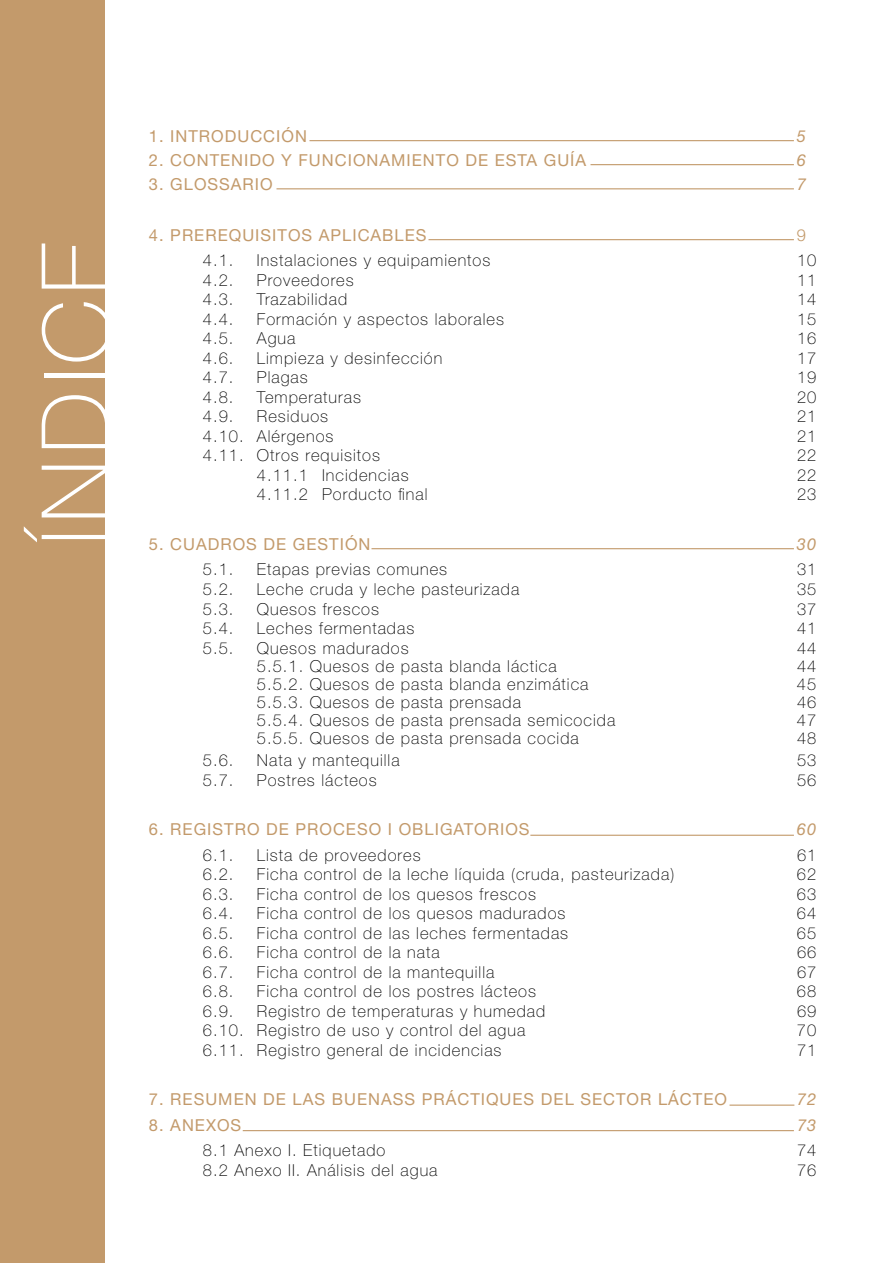
<style>
.page{position:relative;width:893px;height:1263px;background:#fff}
.page>*{position:absolute;margin:0;border:0;box-sizing:border-box;transform-origin:0 0}
.t1{font:100 16.5px "Helvetica Neue LT Std";letter-spacing:.06em;color:#000001}
.t2{font:16.5px "Helvetica Neue LT Std";letter-spacing:.06em;color:#c39a6b}
.t3{font:italic 16.5px "Helvetica Neue LT Std";letter-spacing:.06em;color:#c39a6b}
.t4{font:300 16.5px "Helvetica Neue LT Std";color:#c39a6b}
</style>
<div class="page">
<div style="left:0;top:0;width:104px;height:1263px;background:#c39a6b"></div>
<svg style="left:24px;top:526px;width:81px;height:16px"></svg>
<svg style="left:42px;top:466px;width:63px;height:51px"></svg>
<svg style="left:42px;top:395px;width:63px;height:53px"></svg>
<svg style="left:42px;top:243px;width:63px;height:46px"></svg>
<div style="left:44px;top:373px;width:67px;height:5px;background:#fff"></div>
<hr style="left:309px;top:140px;width:485px;height:1px;background:#c39a6b">
<hr style="left:590px;top:164px;width:204px;height:1px;background:#c39a6b">
<hr style="left:276px;top:188px;width:518px;height:1px;background:#c39a6b">
<hr style="left:428px;top:239px;width:366px;height:1px;background:#c39a6b">
<hr style="left:371px;top:548px;width:423px;height:1px;background:#c39a6b">
<hr style="left:530px;top:835px;width:264px;height:1px;background:#c39a6b">
<hr style="left:729px;top:1104px;width:65px;height:2px;background:#c39a6b">
<hr style="left:243px;top:1130px;width:551px;height:1px;background:#c39a6b">
<svg style="left:42px;top:302px;width:63px;height:60px"></svg>
<p class="t2" style="left:149px;top:126px;width:160px">1. INTRODUCCIÓN</p>
<p class="t3" style="left:797px;top:126px;width:11px">5</p>
<p class="t2" style="left:149px;top:150px;width:439px">2. CONTENIDO Y FUNCIONAMIENTO DE ESTA GUÍA</p>
<p class="t3" style="left:797px;top:150px;width:11px">6</p>
<p class="t2" style="left:149px;top:174px;width:125px">3. GLOSSARIO</p>
<p class="t3" style="left:797px;top:174px;width:11px">7</p>
<p class="t2" style="left:149px;top:225px;width:279px">4. PREREQUISITOS APLICABLES</p>
<p class="t4" style="left:797px;top:225px;width:11px">9</p>
<p class="t1" style="left:203px;top:251px;width:32px">4.1.</p>
<p class="t1" style="left:257px;top:251px;width:235px">Instalaciones y equipamientos</p>
<p class="t1" style="left:797px;top:251px;width:21px">10</p>
<p class="t1" style="left:203px;top:271px;width:32px">4.2.</p>
<p class="t1" style="left:257px;top:271px;width:98px">Proveedores</p>
<p class="t1" style="left:797px;top:271px;width:21px">11</p>
<p class="t1" style="left:203px;top:290px;width:32px">4.3.</p>
<p class="t1" style="left:257px;top:290px;width:92px">Trazabilidad</p>
<p class="t1" style="left:797px;top:290px;width:21px">14</p>
<p class="t1" style="left:203px;top:310px;width:32px">4.4.</p>
<p class="t1" style="left:257px;top:310px;width:249px">Formación y aspectos laborales</p>
<p class="t1" style="left:797px;top:310px;width:21px">15</p>
<p class="t1" style="left:203px;top:329px;width:32px">4.5.</p>
<p class="t1" style="left:257px;top:329px;width:40px">Agua</p>
<p class="t1" style="left:797px;top:329px;width:21px">16</p>
<p class="t1" style="left:203px;top:349px;width:32px">4.6.</p>
<p class="t1" style="left:257px;top:349px;width:187px">Limpieza y desinfección</p>
<p class="t1" style="left:797px;top:349px;width:21px">17</p>
<p class="t1" style="left:203px;top:368px;width:32px">4.7.</p>
<p class="t1" style="left:257px;top:368px;width:52px">Plagas</p>
<p class="t1" style="left:797px;top:368px;width:21px">19</p>
<p class="t1" style="left:203px;top:388px;width:32px">4.8.</p>
<p class="t1" style="left:257px;top:388px;width:105px">Temperaturas</p>
<p class="t1" style="left:797px;top:388px;width:21px">20</p>
<p class="t1" style="left:203px;top:407px;width:32px">4.9.</p>
<p class="t1" style="left:257px;top:407px;width:73px">Residuos</p>
<p class="t1" style="left:797px;top:407px;width:21px">21</p>
<p class="t1" style="left:203px;top:427px;width:132px">4.10. Alérgenos</p>
<p class="t1" style="left:797px;top:427px;width:21px">21</p>
<p class="t1" style="left:203px;top:446px;width:179px">4.11. Otros requisitos</p>
<p class="t1" style="left:797px;top:446px;width:21px">22</p>
<p class="t1" style="left:257px;top:466px;width:153px">4.11.1 Incidencias</p>
<p class="t1" style="left:797px;top:466px;width:21px">22</p>
<p class="t1" style="left:257px;top:485px;width:172px">4.11.2 Porducto final</p>
<p class="t1" style="left:797px;top:485px;width:21px">23</p>
<p class="t2" style="left:149px;top:534px;width:223px">5. CUADROS DE GESTIÓN</p>
<p class="t3" style="left:797px;top:534px;width:21px">30</p>
<p class="t1" style="left:203px;top:560px;width:32px">5.1.</p>
<p class="t1" style="left:257px;top:560px;width:192px">Etapas previas comunes</p>
<p class="t1" style="left:797px;top:560px;width:21px">31</p>
<p class="t1" style="left:203px;top:580px;width:32px">5.2.</p>
<p class="t1" style="left:257px;top:580px;width:264px">Leche cruda y leche pasteurizada</p>
<p class="t1" style="left:797px;top:580px;width:21px">35</p>
<p class="t1" style="left:203px;top:599px;width:32px">5.3.</p>
<p class="t1" style="left:257px;top:599px;width:124px">Quesos frescos</p>
<p class="t1" style="left:797px;top:599px;width:21px">37</p>
<p class="t1" style="left:203px;top:619px;width:32px">5.4.</p>
<p class="t1" style="left:257px;top:619px;width:159px">Leches fermentadas</p>
<p class="t1" style="left:797px;top:619px;width:21px">41</p>
<p class="t1" style="left:203px;top:638px;width:32px">5.5.</p>
<p class="t1" style="left:257px;top:638px;width:153px">Quesos madurados</p>
<p class="t1" style="left:797px;top:638px;width:21px">44</p>
<p class="t1" style="left:257px;top:656px;width:301px">5.5.1. Quesos de pasta blanda láctica</p>
<p class="t1" style="left:797px;top:656px;width:21px">44</p>
<p class="t1" style="left:257px;top:674px;width:333px">5.5.2. Quesos de pasta blanda enzimática</p>
<p class="t1" style="left:797px;top:674px;width:21px">45</p>
<p class="t1" style="left:257px;top:692px;width:266px">5.5.3. Quesos de pasta prensada</p>
<p class="t1" style="left:797px;top:692px;width:21px">46</p>
<p class="t1" style="left:257px;top:710px;width:360px">5.5.4. Quesos de pasta prensada semicocida</p>
<p class="t1" style="left:797px;top:710px;width:21px">47</p>
<p class="t1" style="left:257px;top:728px;width:323px">5.5.5. Quesos de pasta prensada cocida</p>
<p class="t1" style="left:797px;top:728px;width:21px">48</p>
<p class="t1" style="left:203px;top:751px;width:32px">5.6.</p>
<p class="t1" style="left:257px;top:751px;width:144px">Nata y mantequilla</p>
<p class="t1" style="left:797px;top:751px;width:21px">53</p>
<p class="t1" style="left:203px;top:770px;width:32px">5.7.</p>
<p class="t1" style="left:257px;top:770px;width:121px">Postres lácteos</p>
<p class="t1" style="left:797px;top:770px;width:21px">56</p>
<p class="t2" style="left:149px;top:819px;width:382px">6. REGISTRO DE PROCESO I OBLIGATORIOS</p>
<p class="t3" style="left:797px;top:819px;width:21px">60</p>
<p class="t1" style="left:203px;top:845px;width:32px">6.1.</p>
<p class="t1" style="left:257px;top:845px;width:165px">Lista de proveedores</p>
<p class="t1" style="left:797px;top:845px;width:21px">61</p>
<p class="t1" style="left:203px;top:865px;width:32px">6.2.</p>
<p class="t1" style="left:257px;top:865px;width:419px">Ficha control de la leche líquida (cruda, pasteurizada)</p>
<p class="t1" style="left:797px;top:865px;width:21px">62</p>
<p class="t1" style="left:203px;top:884px;width:32px">6.3.</p>
<p class="t1" style="left:257px;top:884px;width:281px">Ficha control de los quesos frescos</p>
<p class="t1" style="left:797px;top:884px;width:21px">63</p>
<p class="t1" style="left:203px;top:904px;width:32px">6.4.</p>
<p class="t1" style="left:257px;top:904px;width:310px">Ficha control de los quesos madurados</p>
<p class="t1" style="left:797px;top:904px;width:21px">64</p>
<p class="t1" style="left:203px;top:923px;width:32px">6.5.</p>
<p class="t1" style="left:257px;top:923px;width:313px">Ficha control de las leches fermentadas</p>
<p class="t1" style="left:797px;top:923px;width:21px">65</p>
<p class="t1" style="left:203px;top:943px;width:32px">6.6.</p>
<p class="t1" style="left:257px;top:943px;width:184px">Ficha control de la nata</p>
<p class="t1" style="left:797px;top:943px;width:21px">66</p>
<p class="t1" style="left:203px;top:962px;width:32px">6.7.</p>
<p class="t1" style="left:257px;top:962px;width:239px">Ficha control de la mantequilla</p>
<p class="t1" style="left:797px;top:962px;width:21px">67</p>
<p class="t1" style="left:203px;top:982px;width:32px">6.8.</p>
<p class="t1" style="left:257px;top:982px;width:281px">Ficha control de los postres lácteos</p>
<p class="t1" style="left:797px;top:982px;width:21px">68</p>
<p class="t1" style="left:203px;top:1001px;width:32px">6.9.</p>
<p class="t1" style="left:257px;top:1001px;width:290px">Registro de temperaturas y humedad</p>
<p class="t1" style="left:797px;top:1001px;width:21px">69</p>
<p class="t1" style="left:203px;top:1021px;width:324px">6.10. Registro de uso y control del agua</p>
<p class="t1" style="left:797px;top:1021px;width:21px">70</p>
<p class="t1" style="left:203px;top:1040px;width:300px">6.11. Registro general de incidencias</p>
<p class="t1" style="left:797px;top:1040px;width:21px">71</p>
<p class="t2" style="left:149px;top:1089px;width:580px">7. RESUMEN DE LAS BUENASS PRÁCTIQUES DEL SECTOR LÁCTEO</p>
<p class="t3" style="left:797px;top:1089px;width:21px">72</p>
<p class="t2" style="left:149px;top:1115px;width:94px">8. ANEXOS</p>
<p class="t3" style="left:797px;top:1115px;width:21px">73</p>
<p class="t1" style="left:203px;top:1141px;width:184px">8.1 Anexo I. Etiquetado</p>
<p class="t1" style="left:797px;top:1141px;width:21px">74</p>
<p class="t1" style="left:203px;top:1160px;width:236px">8.2 Anexo II. Análisis del agua</p>
<p class="t1" style="left:797px;top:1160px;width:21px">76</p>
</div>
